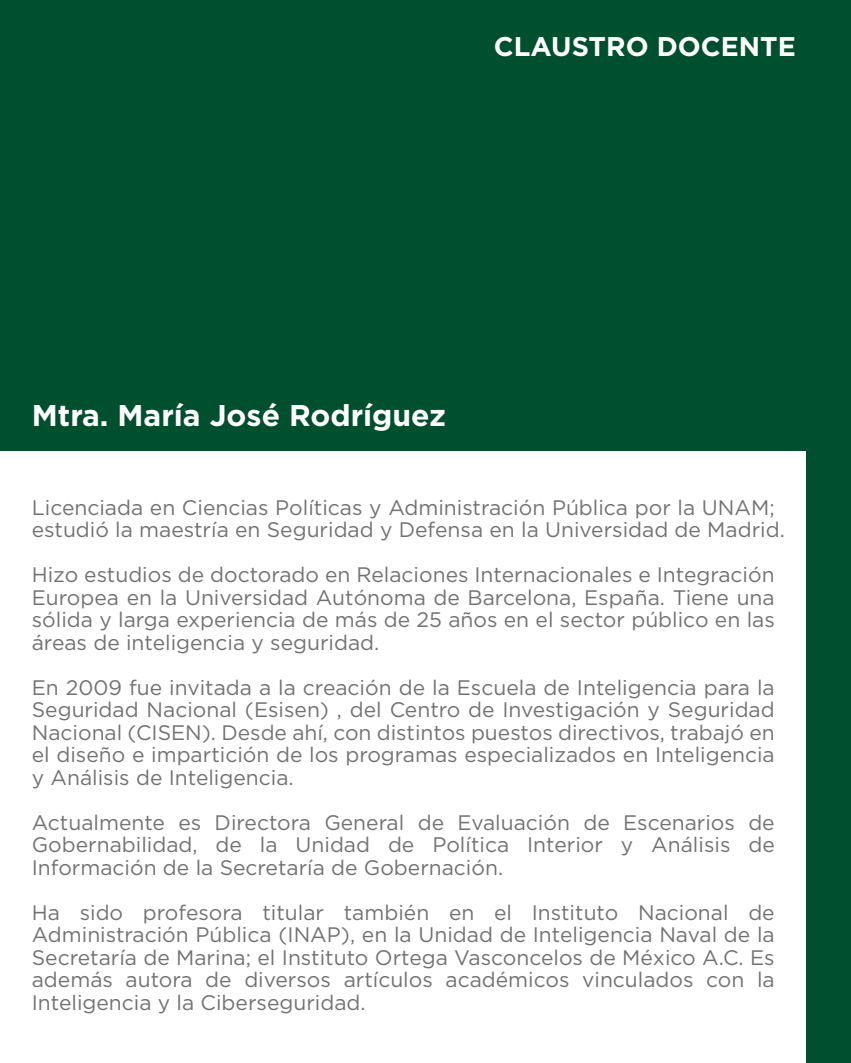
<style>
.page{position:relative;width:851px;height:1063px;background:#fff}
.page>*{position:absolute;margin:0;border:0;box-sizing:border-box;transform-origin:0 0}
.t1{font:700 30px "Gotham Pro";color:#fff}
.t2{font:700 27px "Gotham Pro";color:#fff}
.t3{font:21px/22.5px "Gotham Pro";color:#717371;text-align:justify}
</style>
<div class="page">
<div style="left:0;top:0;width:850px;height:1063px;background:#00502f"></div>
<div style="left:0;top:451px;width:805px;height:612px;background:#fff"></div>
<p class="t2" style="left:494px;top:31px;width:303px">CLAUSTRO DOCENTE</p>
<h1 class="t1" style="left:32px;top:398px;width:415px">Mtra. María José Rodríguez</h1>
<p class="t3" style="left:32px;top:496px;width:754px">Licenciada en Ciencias Políticas y Administración Pública por la UNAM; estudió la maestría en Seguridad y Defensa en la Universidad de Madrid.</p>
<p class="t3" style="left:32px;top:563px;width:744px">Hizo estudios de doctorado en Relaciones Internacionales e Integración Europea en la Universidad Autónoma de Barcelona, España. Tiene una sólida y larga experiencia de más de 25 años en el sector público en las áreas de inteligencia y seguridad.</p>
<p class="t3" style="left:32px;top:676px;width:744px">En 2009 fue invitada a la creación de la Escuela de Inteligencia para la Seguridad Nacional (Esisen) , del Centro de Investigación y Seguridad Nacional (CISEN). Desde ahí, con distintos puestos directivos, trabajó en el diseño e impartición de los programas especializados en Inteligencia y Análisis de Inteligencia.</p>
<p class="t3" style="left:32px;top:811px;width:744px">Actualmente es Directora General de Evaluación de Escenarios de Gobernabilidad, de la Unidad de Política Interior y Análisis de Información de la Secretaría de Gobernación.</p>
<p class="t3" style="left:32px;top:901px;width:744px">Ha sido profesora titular también en el Instituto Nacional de Administración Pública (INAP), en la Unidad de Inteligencia Naval de la Secretaría de Marina; el Instituto Ortega Vasconcelos de México A.C. Es además autora de diversos artículos académicos vinculados con la Inteligencia y la Ciberseguridad.</p>
</div>
